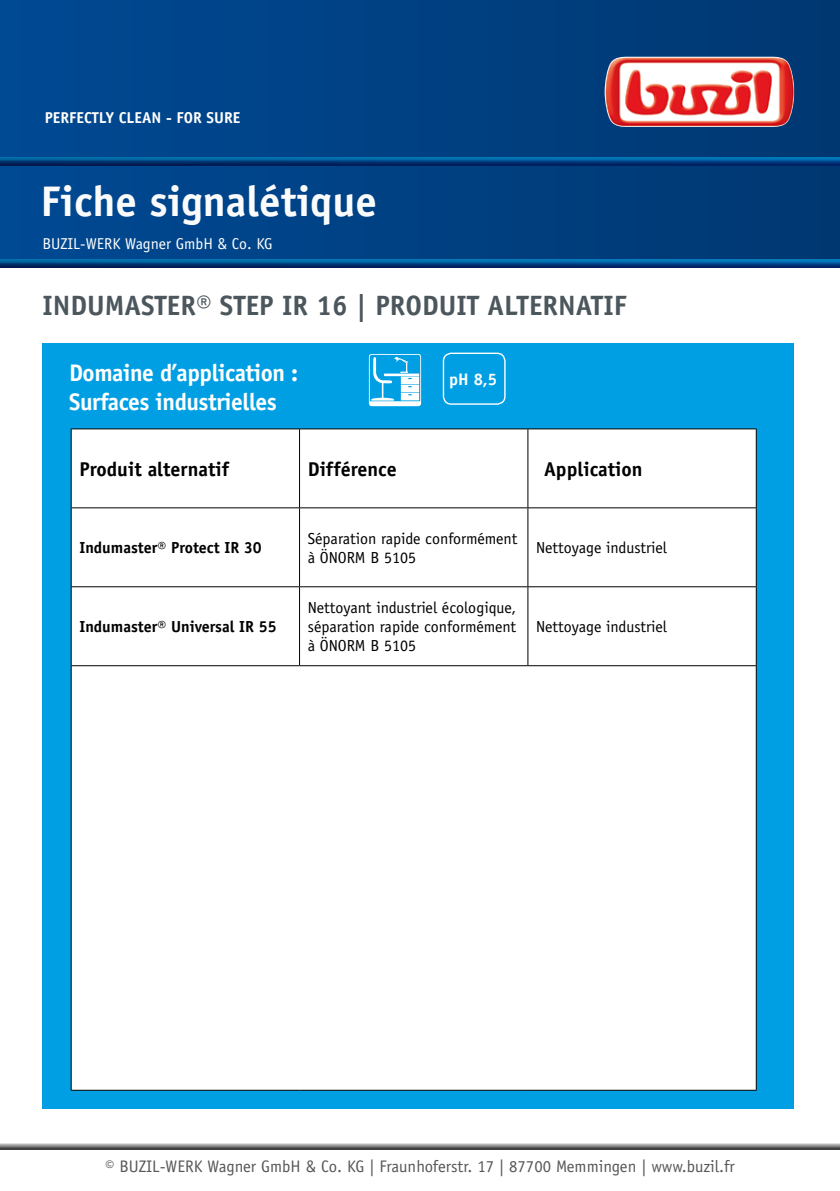
<style>
.page{position:relative;width:840px;height:1191px;background:#fff}
.page>*{position:absolute;margin:0;border:0;box-sizing:border-box;transform-origin:0 0}
.t1{font:700 42.8px "Officina Sans Std";color:#fbfbfb}
.t2{font:700 28px "Officina Sans Std";color:#4c575d}
.t3{font:700 24px "Officina Sans Std";letter-spacing:-.02em;color:#fff}
.t4{font:700 20px "Officina Sans Std";color:#000}
.t5{font:16.8px "Officina Sans Std";color:#575756}
.t6{font:700 16.8px "Officina Sans Std";color:#fff}
.t7{font:16px/19.2px "Officina Sans Std";color:#000}
.t8{font:700 16px "Officina Sans Std";color:#000}
.t9{font:15.8px "Officina Sans Std";color:#fffffd}
.t10{font:700 15.8px "Officina Sans Std";color:#fffffd}
</style>
<div class="page">
<div style="left:42px;top:343px;width:751px;height:766px;background:#009fe3"></div>
<div style="left:0;top:0;width:839px;height:267px;background:linear-gradient(to right,#004993,#003871)"></div>
<div style="left:0;top:155px;width:839px;height:9px;background:#0085bb;opacity:.75"></div>
<div style="left:0;top:157px;width:839px;height:10px;background:#004994;opacity:.75"></div>
<div style="left:0;top:258px;width:839px;height:12px;background:#004994;opacity:.75"></div>
<div style="left:0;top:1133px;width:839px;height:20px;background:#000;opacity:.75"></div>
<img style="left:604px;top:57px;width:189px;height:70px">
<div style="left:72px;top:429px;width:683px;height:661px;background:#fff"></div>
<hr style="left:299px;top:429px;width:1px;height:78px;background:#000">
<hr style="left:527px;top:429px;width:1px;height:78px;background:#000">
<hr style="left:755px;top:429px;width:1px;height:78px;background:#000">
<hr style="left:299px;top:508px;width:1px;height:78px;background:#000">
<hr style="left:527px;top:508px;width:1px;height:78px;background:#000">
<hr style="left:755px;top:508px;width:1px;height:78px;background:#000">
<hr style="left:299px;top:587px;width:1px;height:78px;background:#000">
<hr style="left:527px;top:587px;width:1px;height:78px;background:#000">
<hr style="left:755px;top:587px;width:1px;height:78px;background:#000">
<hr style="left:755px;top:666px;width:1px;height:424px;background:#000">
<hr style="left:71px;top:428px;width:228px;height:1px;background:#000">
<hr style="left:71px;top:429px;width:1px;height:78px;background:#000">
<hr style="left:299px;top:428px;width:228px;height:1px;background:#000">
<hr style="left:527px;top:428px;width:229px;height:1px;background:#000">
<hr style="left:71px;top:507px;width:228px;height:1px;background:#000">
<hr style="left:71px;top:508px;width:1px;height:78px;background:#000">
<hr style="left:299px;top:507px;width:228px;height:1px;background:#000">
<hr style="left:527px;top:507px;width:229px;height:1px;background:#000">
<hr style="left:71px;top:586px;width:228px;height:1px;background:#000">
<hr style="left:71px;top:587px;width:1px;height:78px;background:#000">
<hr style="left:299px;top:586px;width:228px;height:1px;background:#000">
<hr style="left:527px;top:586px;width:229px;height:1px;background:#000">
<hr style="left:71px;top:665px;width:228px;height:1px;background:#000">
<hr style="left:71px;top:666px;width:1px;height:424px;background:#000">
<hr style="left:299px;top:665px;width:228px;height:1px;background:#000">
<hr style="left:527px;top:665px;width:229px;height:1px;background:#000">
<hr style="left:71px;top:1090px;width:228px;height:1px;background:#000">
<hr style="left:299px;top:1090px;width:228px;height:1px;background:#000">
<hr style="left:527px;top:1090px;width:229px;height:1px;background:#000">
<div style="left:442px;top:352px;width:63px;height:53px;border:1px solid #fff;border-radius:8px"></div>
<svg style="left:368px;top:354px;width:53px;height:52px"></svg>
<p class="t10" style="left:45px;top:108px;width:197px">PERFECTLY CLEAN - FOR SURE</p>
<p class="t1" style="left:41px;top:175px;width:338px">Fiche signalétique</p>
<p class="t9" style="left:42px;top:234px;width:232px">BUZIL-WERK Wagner GmbH &amp; Co. KG</p>
<p class="t2" style="left:42px;top:288px;width:585px">INDUMASTER® STEP IR 16 | PRODUIT ALTERNATIF</p>
<p class="t3" style="left:69px;top:358px;width:230px">Domaine d’application :</p>
<p class="t3" style="left:69px;top:387px;width:209px">Surfaces industrielles</p>
<p class="t6" style="left:449px;top:368px;width:50px">pH 8,5</p>
<p class="t4" style="left:79px;top:456px;width:151px">Produit alternatif</p>
<p class="t4" style="left:307px;top:456px;width:90px">Différence</p>
<p class="t4" style="left:543px;top:456px;width:100px">Application</p>
<p class="t8" style="left:79px;top:537px;width:184px">Indumaster® Protect IR 30</p>
<p class="t7" style="left:307px;top:528px;width:211px">Séparation rapide conformément à ÖNORM B 5105</p>
<p class="t7" style="left:536px;top:538px;width:132px">Nettoyage industriel</p>
<p class="t8" style="left:79px;top:616px;width:199px">Indumaster® Universal IR 55</p>
<p class="t7" style="left:307px;top:598px;width:210px;text-align:justify">Nettoyant industriel écologique, séparation rapide conformément à ÖNORM B 5105</p>
<p class="t7" style="left:536px;top:617px;width:132px">Nettoyage industriel</p>
<p class="t5" style="left:105px;top:1156px;width:630px">© BUZIL-WERK Wagner GmbH &amp; Co. KG | Fraunhoferstr. 17 | 87700 Memmingen | www.buzil.fr</p>
</div>
